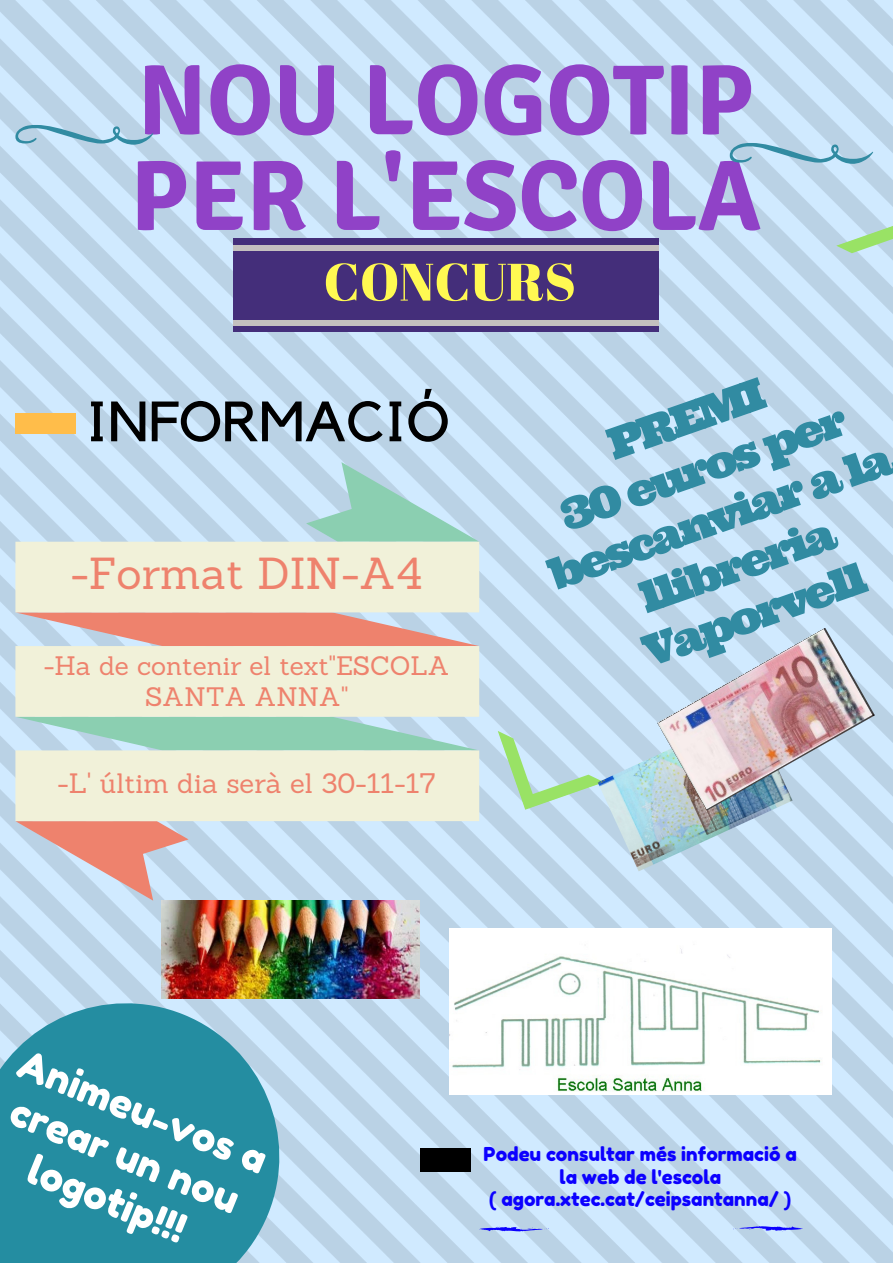
<style>
.page{position:relative;width:893px;height:1263px;background:#fff}
.page>*{position:absolute;margin:0;border:0;box-sizing:border-box;transform-origin:0 0}
.t1{font:700 99.75px/95.7px "Signika";color:#9042c7}
.t2{font:56.1px "Kollektif";color:#000}
.t3{font:52.57px "Abril Fatface";color:#fff952}
.t4{font:43.72px "Sanchez";color:#ee826d}
.t5{font:43.58px/51.8px "Ultra";color:#318ba2;text-align:center}
.t6{font:39.75px/47.3px "Fredoka One";color:#fff;text-align:center}
.t7{font:27.3px "Sanchez";color:#ee826d}
.t8{font:26.03px/31px "Sanchez";color:#ee826d;text-align:center}
.t9{font:19.12px/22.5px "Fredoka One";color:#0c00ff;text-align:center}
</style>
<div class="page">
<img style="left:0;top:0;width:893px;height:1263px">
<svg style="left:15px;top:125px;width:138px;height:20px;background:#a0c8dd"></svg>
<svg style="left:730px;top:143px;width:143px;height:21px;background:#9fc8dd"></svg>
<div style="left:15px;top:414px;width:61px;height:20px;background:#ffbd4a"></div>
<svg style="left:15px;top:462px;width:464px;height:439px;background:#d8ded6"></svg>
<div style="left:233px;top:238px;width:426px;height:94px;background:#442e7a"></div>
<div style="left:233px;top:245px;width:426px;height:6px;background:#c4c0bf"></div>
<div style="left:233px;top:321px;width:426px;height:5px;background:#c4c0bf"></div>
<svg style="left:0;top:957px;width:326px;height:306px;background:#56a6ba"></svg>
<svg style="left:498px;top:703px;width:106px;height:107px;background:#bddedb"></svg>
<svg style="left:836px;top:225px;width:57px;height:99px;background:#c0dee2"></svg>
<img style="left:598px;top:711px;width:194px;height:160px">
<img style="left:657px;top:628px;width:218px;height:182px">
<svg style="left:479px;top:1226px;width:70px;height:5px"></svg>
<svg style="left:733px;top:1226px;width:70px;height:6px"></svg>
<div style="left:421px;top:1149px;width:50px;height:22px;background:#000"></div>
<img style="left:450px;top:929px;width:382px;height:166px">
<img style="left:162px;top:900px;width:257px;height:99px">
<h1 class="t1" style="left:130px;top:54px;width:632px">NOU LOGOTIP<br>PER L'ESCOLA</h1>
<h3 class="t3" style="left:324px;top:245px;width:254px">CONCURS</h3>
<h2 class="t2" style="left:86px;top:396px;width:365px">INFORMACIÓ</h2>
<h3 class="t4" style="left:71px;top:545px;width:353px">-Format DIN-A4</h3>
<h3 class="t8" style="left:44px;top:650px;width:408px">-Ha de contenir el text"ESCOLA<br>SANTA ANNA"</h3>
<h3 class="t7" style="left:58px;top:766px;width:380px">-L' últim dia serà el 30-11-17</h3>
<h3 class="t5" style="left:507px;top:453px;width:363px;rotate:-19deg">PREMI<br>30 euros per bescanviar a la llibreria<br>Vaporvell</h3>
<h3 class="t6" style="left:29px;top:1040px;width:266px;rotate:22deg">Animeu-vos a crear un nou logotip!!!</h3>
<p class="t9" style="left:484px;top:1143px;width:315px">Podeu consultar més informació a la web de l'escola<br>( agora.xtec.cat/ceipsantanna/ )</p>
</div>
